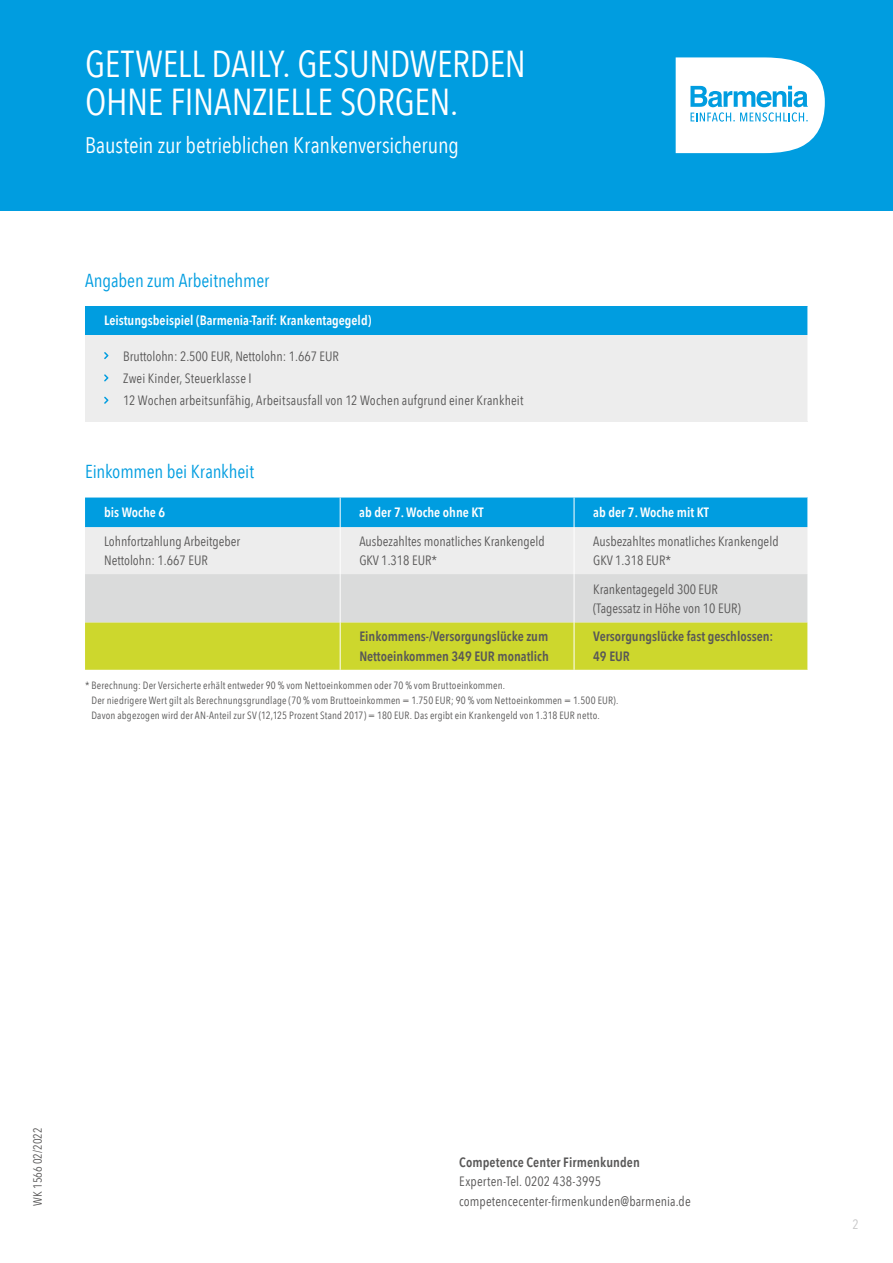
<style>
.page{position:relative;width:893px;height:1263px;background:#fff}
.page>*{position:absolute;margin:0;border:0;box-sizing:border-box;transform-origin:0 0}
.t1{font:37.5px/38.2px "Avenir Next Condensed";letter-spacing:-.01em;color:#fff}
.t2{font:22.5px "Avenir Next Condensed";letter-spacing:-.005em;color:#fff}
.t3{font:18.75px "Avenir Next Condensed";letter-spacing:-.005em;color:#009de0}
.t4{font:13.5px/19.2px "Avenir Next Condensed";color:#585757}
.t5{font:600 13.5px/19.2px "Avenir Next Condensed";color:#585757}
.t6{font:600 13.5px "Avenir Next Condensed";color:#fff}
.t7{font:13.5px "Avenir Next Condensed";color:#c7c7c8}
.t8{font:12px "Avenir Next Condensed";color:#585757}
.t9{font:10.5px/15px "Avenir Next Condensed";letter-spacing:.015em;color:#585757}
</style>
<div class="page">
<div style="left:0;top:0;width:893px;height:210px;background:#009de0"></div>
<svg style="left:676px;top:57px;width:149px;height:96px;background:#d1edf9"></svg>
<div style="left:85px;top:306px;width:723px;height:29px;background:#009de0"></div>
<div style="left:85px;top:335px;width:723px;height:86px;background:#ededed"></div>
<svg style="left:807px;top:306px;width:1px;height:29px"></svg>
<hr style="left:807px;top:335px;width:1px;height:86px;background:#fff">
<svg style="left:104px;top:352px;width:4px;height:7px"></svg>
<svg style="left:104px;top:374px;width:4px;height:7px"></svg>
<svg style="left:104px;top:397px;width:4px;height:7px"></svg>
<svg style="left:85px;top:497px;width:722px;height:173px;background:#b6d4b1"></svg>
<hr style="left:340px;top:497px;width:1px;height:30px;background:#fff">
<hr style="left:574px;top:497px;width:1px;height:30px;background:#fff">
<hr style="left:340px;top:527px;width:1px;height:47px;background:#fff">
<hr style="left:574px;top:527px;width:1px;height:47px;background:#fff">
<hr style="left:340px;top:574px;width:1px;height:48px;background:#fff">
<hr style="left:574px;top:574px;width:1px;height:48px;background:#fff">
<hr style="left:340px;top:622px;width:1px;height:48px;background:#fff">
<hr style="left:574px;top:622px;width:1px;height:48px;background:#fff">
<h1 class="t1" style="left:85px;top:43px;width:442px">GETWELL DAILY. GESUNDWERDEN<br>OHNE FINANZIELLE SORGEN.</h1>
<h2 class="t2" style="left:85px;top:126px;width:375px">Baustein zur betrieblichen Krankenversicherung</h2>
<h3 class="t3" style="left:85px;top:264px;width:186px">Angaben zum Arbeitnehmer</h3>
<p class="t6" style="left:104px;top:309px;width:269px">Leistungsbeispiel (Barmenia-Tarif: Krankentagegeld)</p>
<p class="t4" style="left:123px;top:344px;width:402px;line-height:22.4px">Bruttolohn: 2.500 EUR, Nettolohn: 1.667 EUR<br>Zwei Kinder, Steuerklasse I<br>12 Wochen arbeitsunfähig, Arbeitsausfall von 12 Wochen aufgrund einer Krankheit</p>
<h3 class="t3" style="left:85px;top:456px;width:171px">Einkommen bei Krankheit</h3>
<p class="t6" style="left:104px;top:501px;width:63px">bis Woche 6</p>
<p class="t6" style="left:359px;top:501px;width:126px">ab der 7. Woche ohne KT</p>
<p class="t6" style="left:593px;top:501px;width:117px">ab der 7. Woche mit KT</p>
<p class="t4" style="left:104px;top:531px;width:138px">Lohnfortzahlung Arbeitgeber<br>Nettolohn: 1.667 EUR</p>
<p class="t4" style="left:359px;top:531px;width:187px">Ausbezahltes monatliches Krankengeld<br>GKV 1.318 EUR*</p>
<p class="t4" style="left:593px;top:531px;width:187px">Ausbezahltes monatliches Krankengeld<br>GKV 1.318 EUR*</p>
<p class="t4" style="left:593px;top:578px;width:149px">Krankentagegeld 300 EUR (Tagessatz in Höhe von 10 EUR)</p>
<p class="t5" style="left:359px;top:627px;width:191px">Einkommens-/Versorgungslücke zum<br>Nettoeinkommen 349 EUR monatlich</p>
<p class="t5" style="left:593px;top:627px;width:182px">Versorgungslücke fast geschlossen:<br>49 EUR</p>
<p class="t9" style="left:91px;top:677px;width:528px;text-indent:-6px">* Berechnung: Der Versicherte erhält entweder 90 % vom Nettoeinkommen oder 70 % vom Bruttoeinkommen.<br>Der niedrigere Wert gilt als Berechnungsgrundlage (70 % vom Bruttoeinkommen = 1.750 EUR; 90 % vom Nettoeinkommen = 1.500 EUR).<br>Davon abgezogen wird der AN-Anteil zur SV (12,125 Prozent Stand 2017) = 180 EUR. Das ergibt ein Krankengeld von 1.318 EUR netto.</p>
<p class="t8" style="left:27px;top:1205px;width:80px;rotate:-90deg">WK 1566 02/2022</p>
<p class="t5" style="left:459px;top:1152px;width:182px">Competence Center Firmenkunden</p>
<p class="t4" style="left:459px;top:1171px;width:143px">Experten-Tel. 0202 438-3995</p>
<p class="t4" style="left:459px;top:1190px;width:233px">competencecenter-firmenkunden@barmenia.de</p>
<p class="t7" style="left:853px;top:1213px;width:8px">2</p>
</div>
